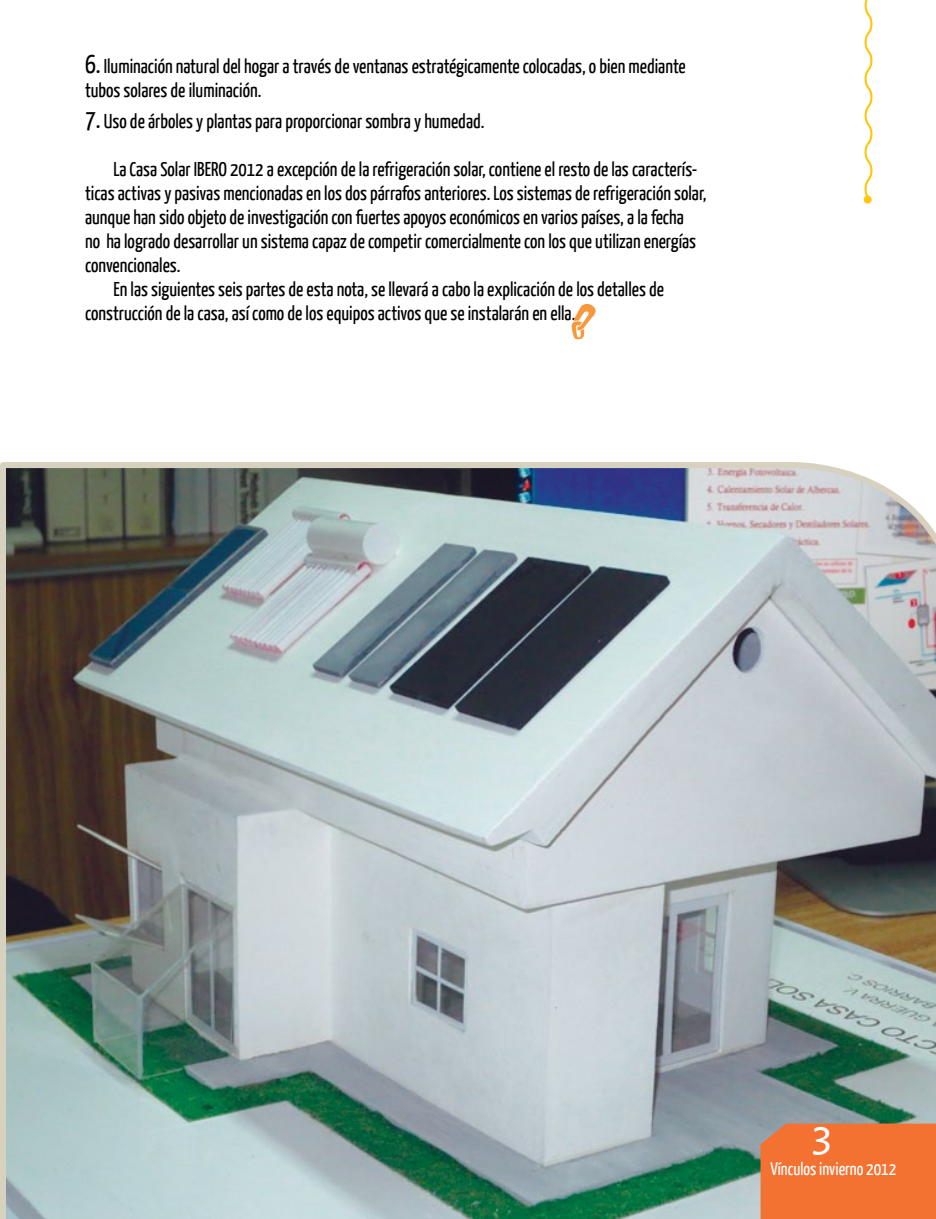
<style>
.page{position:relative;width:936px;height:1219px;background:#fff}
.page>*{position:absolute;margin:0;border:0;box-sizing:border-box;transform-origin:0 0}
.t1{font:40px "Maiandra GD";color:#fff}
.t2{font:20px/24px "Yanone Kaffeesatz";color:#000}
.t3{font:18px "Yanone Kaffeesatz";color:#fff}
.s1{font-size:26px}
</style>
<div class="page">
<img style="left:0;top:462px;width:935px;height:757px">
<svg style="left:864px;top:0;width:9px;height:201px"></svg>
<div style="left:760px;top:1124px;width:175px;height:95px;background:#f37232"></div>
<div style="left:863px;top:196px;width:8px;height:8px;background:#ffc709;border-radius:50%"></div>
<svg style="left:571px;top:304px;width:25px;height:35px"></svg>
<p class="t2" style="left:85px;top:53px;width:602px"><span class="s1">6.</span> Iluminación natural del hogar a través de ventanas estratégicamente colocadas, o bien mediante tubos solares de iluminación.</p>
<p class="t2" style="left:85px;top:109px;width:401px"><span class="s1">7.</span> Uso de árboles y plantas para proporcionar sombra y humedad.</p>
<p class="t2" style="left:113px;top:157px;width:585px">La Casa Solar IBERO 2012 a excepción de la refrigeración solar, contiene el resto de las caracterís-</p>
<p class="t2" style="left:85px;top:181px;width:622px">ticas activas y pasivas mencionadas en los dos párrafos anteriores. Los sistemas de refrigeración solar,</p>
<p class="t2" style="left:85px;top:205px;width:600px">aunque han sido objeto de investigación con fuertes apoyos económicos en varios países, a la fecha</p>
<p class="t2" style="left:85px;top:229px;width:612px">no ha logrado desarrollar un sistema capaz de competir comercialmente con los que utilizan energías</p>
<p class="t2" style="left:85px;top:253px;width:97px">convencionales.</p>
<p class="t2" style="left:113px;top:277px;width:552px">En las siguientes seis partes de esta nota, se llevará a cabo la explicación de los detalles de</p>
<p class="t2" style="left:85px;top:301px;width:491px">construcción de la casa, así como de los equipos activos que se instalarán en ella.</p>
<h1 class="t1" style="left:810px;top:1117px;width:24px">3</h1>
<p class="t3" style="left:770px;top:1158px;width:127px">Vínculos invierno 2012</p>
</div>
